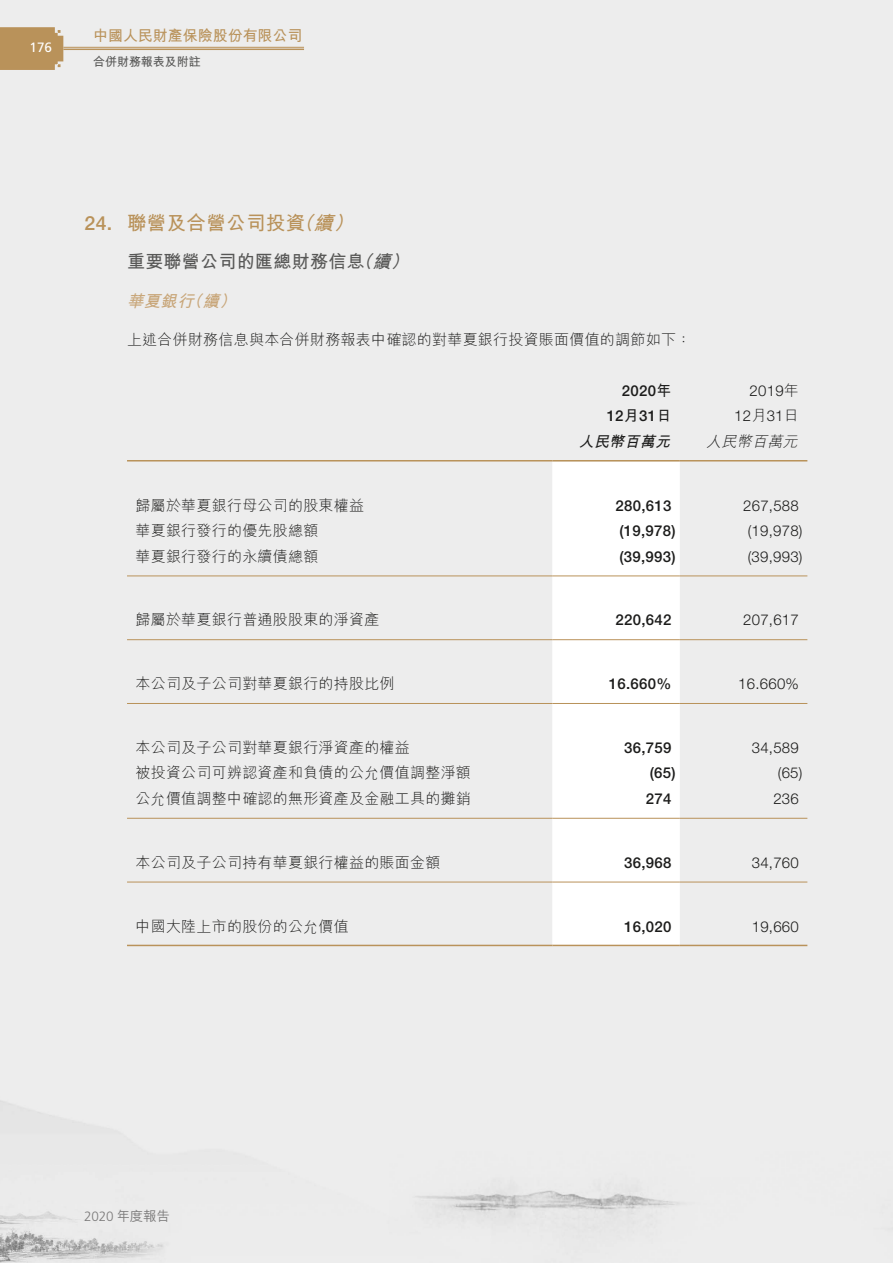
<style>
.page{position:relative;width:893px;height:1263px;background:#fff}
.page>*{position:absolute;margin:0;border:0;box-sizing:border-box;transform-origin:0 0}
.t1{font:700 19.5px "M Hei HK";letter-spacing:.015em;color:#b9925a}
.t2{font:700 18px "M Hei HK";letter-spacing:.015em;color:#575756}
.t3{font:italic 700 16.5px "M Hei HK";color:#c8a679}
.t4{font:300 15px "M Hei HK";letter-spacing:.015em;color:#1c1c1b}
.t5{font:500 15px/25.5px "Helvetica Neue LT Std";letter-spacing:.015em;color:#1c1c1b;text-align:right}
.t6{font:300 15px/25.5px "Helvetica Neue LT Std";letter-spacing:.015em;color:#1c1c1b;text-align:right}
.t7{font:700 15px "M Hei HK";letter-spacing:-.005em;color:#b9925a}
.t8{font:italic 700 15px "M Hei HK";color:#1c1c1b}
.t9{font:italic 300 15px "M Hei HK";color:#1c1c1b}
.t10{font:300 13.5px "Frutiger LT Std";color:#7c7b7b}
.t11{font:13.5px "Frutiger LT Std";color:#fff}
.t12{font:700 12px "M Hei HK";letter-spacing:-.005em;color:#575756}
.s1{font-family:"Helvetica Neue LT Std";font-weight:500}
.s2{font-style:italic}
.s3{font-family:"M Hei HK";font-weight:700}
.s4{font-family:"M Hei HK"}
.s5{font-family:"M Hei HK";font-weight:500}
</style>
<div class="page">
<div style="left:0;top:0;width:892px;height:1263px;background:#ededed"></div>
<svg style="left:0;top:27px;width:63px;height:43px;background:#bb9660"></svg>
<hr style="left:63px;top:47px;width:241px;height:1px;background:#b9925a">
<hr style="left:63px;top:49px;width:241px;height:1px;background:#b9925a">
<div style="left:552px;top:461px;width:128px;height:484px;background:#fff"></div>
<hr style="left:127px;top:460px;width:425px;height:1px;background:#b9925a">
<hr style="left:552px;top:460px;width:128px;height:1px;background:#b9925a">
<hr style="left:680px;top:460px;width:127px;height:1px;background:#b9925a">
<hr style="left:127px;top:575px;width:425px;height:1px;background:#b9925a">
<hr style="left:552px;top:575px;width:128px;height:1px;background:#b9925a">
<hr style="left:680px;top:575px;width:127px;height:1px;background:#b9925a">
<hr style="left:127px;top:639px;width:425px;height:1px;background:#b9925a">
<hr style="left:552px;top:639px;width:128px;height:1px;background:#b9925a">
<hr style="left:680px;top:639px;width:127px;height:1px;background:#b9925a">
<hr style="left:127px;top:703px;width:425px;height:1px;background:#b9925a">
<hr style="left:552px;top:703px;width:128px;height:1px;background:#b9925a">
<hr style="left:680px;top:703px;width:127px;height:1px;background:#b9925a">
<hr style="left:127px;top:818px;width:425px;height:1px;background:#b9925a">
<hr style="left:552px;top:818px;width:128px;height:1px;background:#b9925a">
<hr style="left:680px;top:818px;width:127px;height:1px;background:#b9925a">
<hr style="left:127px;top:882px;width:425px;height:1px;background:#b9925a">
<hr style="left:552px;top:882px;width:128px;height:1px;background:#b9925a">
<hr style="left:680px;top:882px;width:127px;height:1px;background:#b9925a">
<hr style="left:127px;top:945px;width:425px;height:1px;background:#b9925a">
<hr style="left:552px;top:945px;width:128px;height:1px;background:#b9925a">
<hr style="left:680px;top:945px;width:127px;height:1px;background:#b9925a">
<p class="t11" style="left:30px;top:40px;width:24px">176</p>
<p class="t7" style="left:93px;top:24px;width:211px">中國人民財產保險股份有限公司</p>
<p class="t12" style="left:93px;top:53px;width:109px">合併財務報表及附註</p>
<h1 class="t1" style="left:85px;top:209px;width:276px"><span class="s1">24.</span> 聯營及合營公司投資<span class="s2">（續）</span></h1>
<p class="t2" style="left:127px;top:249px;width:289px">重要聯營公司的匯總財務信息<span class="s2">（續）</span></p>
<p class="t3" style="left:127px;top:288px;width:115px">華夏銀行（續）</p>
<p class="t4" style="left:127px;top:329px;width:566px">上述合併財務信息與本合併財務報表中確認的對華夏銀行投資賬面價值的調節如下：</p>
<p class="t5" style="left:607px;top:378px;width:66px">2020<span class="s3">年<br></span>12<span class="s3">月</span>31<span class="s3">日</span></p>
<p class="t6" style="left:734px;top:377px;width:66px">2019<span class="s4">年<br></span>12<span class="s4">月</span>31<span class="s4">日</span></p>
<p class="t8" style="left:579px;top:430px;width:97px">人民幣百萬元</p>
<p class="t9" style="left:706px;top:431px;width:97px">人民幣百萬元</p>
<p class="t4" style="left:136px;top:495px;width:230px">歸屬於華夏銀行母公司的股東權益</p>
<p class="t5" style="left:616px;top:492px;width:57px">280,613</p>
<p class="t6" style="left:743px;top:492px;width:57px">267,588</p>
<p class="t4" style="left:136px;top:520px;width:184px">華夏銀行發行的優先股總額</p>
<p class="t5" style="left:619px;top:518px;width:57px">(19,978)</p>
<p class="t6" style="left:748px;top:518px;width:56px">(19,978)</p>
<p class="t4" style="left:136px;top:546px;width:184px">華夏銀行發行的永續債總額</p>
<p class="t5" style="left:619px;top:543px;width:57px">(39,993)</p>
<p class="t6" style="left:748px;top:543px;width:56px">(39,993)</p>
<p class="t4" style="left:136px;top:609px;width:245px">歸屬於華夏銀行普通股股東的淨資產</p>
<p class="t5" style="left:616px;top:607px;width:57px">220,642</p>
<p class="t6" style="left:743px;top:607px;width:57px">207,617</p>
<p class="t4" style="left:136px;top:673px;width:261px">本公司及子公司對華夏銀行的持股比例</p>
<p class="t5" style="left:609px;top:671px;width:64px">16.660%</p>
<p class="t6" style="left:738px;top:671px;width:62px">16.660%</p>
<p class="t4" style="left:136px;top:737px;width:276px">本公司及子公司對華夏銀行淨資產的權益</p>
<p class="t5" style="left:624px;top:735px;width:49px">36,759</p>
<p class="t6" style="left:752px;top:734px;width:49px">34,589</p>
<p class="t4" style="left:136px;top:762px;width:337px">被投資公司可辨認資產和負債的公允價值調整淨額</p>
<p class="t5" style="left:650px;top:760px;width:27px">(65)</p>
<p class="t6" style="left:778px;top:760px;width:26px">(65)</p>
<p class="t4" style="left:136px;top:788px;width:337px">公允價值調整中確認的無形資產及金融工具的攤銷</p>
<p class="t5" style="left:646px;top:786px;width:27px">274</p>
<p class="t6" style="left:773px;top:785px;width:27px">236</p>
<p class="t4" style="left:136px;top:852px;width:306px">本公司及子公司持有華夏銀行權益的賬面金額</p>
<p class="t5" style="left:624px;top:849px;width:49px">36,968</p>
<p class="t6" style="left:752px;top:849px;width:49px">34,760</p>
<p class="t4" style="left:136px;top:915px;width:215px">中國大陸上市的股份的公允價值</p>
<p class="t5" style="left:624px;top:913px;width:49px">16,020</p>
<p class="t6" style="left:752px;top:913px;width:49px">19,660</p>
<p class="t10" style="left:84px;top:1208px;width:87px">2020 <span class="s5">年度報告</span></p>
</div>
